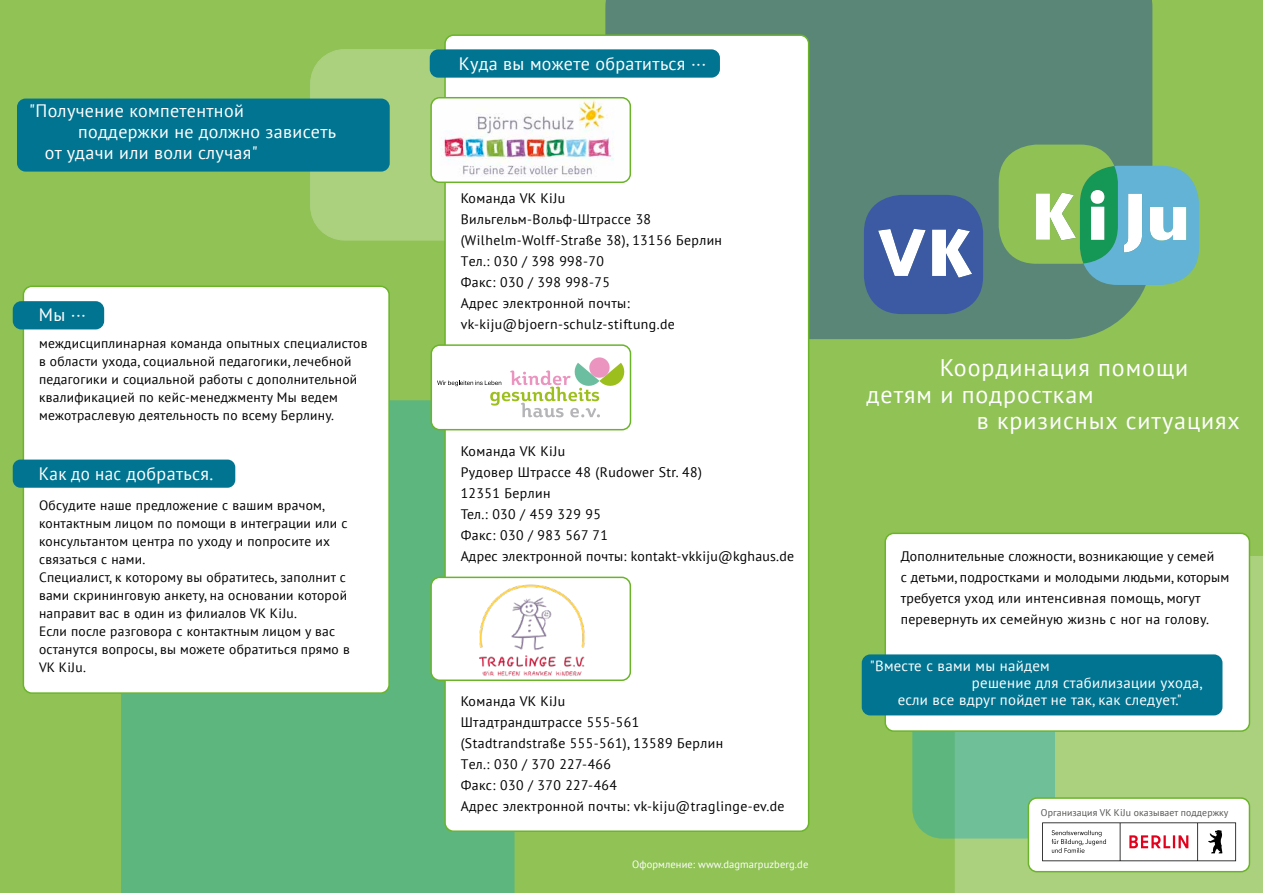
<style>
.page{position:relative;width:1263px;height:893px;background:#90c255}
.page>*{position:absolute;margin:0;border:0;box-sizing:border-box;transform-origin:0 0}
.t1{font:24px "PT Sans";letter-spacing:.04em;color:#fff}
.t2{font:18px "PT Sans";letter-spacing:.02em;color:#fff}
.t3{font:18px "PT Sans";letter-spacing:.02em;color:#fff;scale:.95 1}
.t4{font:14.85px "PT Sans";letter-spacing:.02em;color:#fff}
.t5{font:13.8px/21px "PT Sans";letter-spacing:.03em;color:#000}
.t6{font:13.8px/21px "PT Sans";letter-spacing:.01em;color:#000}
.t7{font:13.5px/18px "PT Sans";letter-spacing:.02em;color:#000}
.t8{font:10.5px "PT Sans";letter-spacing:.01em;color:#fff}
.t9{font:9.75px "PT Sans";letter-spacing:.01em;color:#555554}
</style>
<div class="page">
<div style="left:121px;top:400px;width:393px;height:493px;background:#5db67e"></div>
<div style="left:955px;top:556px;width:308px;height:337px;background:#abd17f"></div>
<svg style="left:912px;top:698px;width:143px;height:140px;background:#69bc90"></svg>
<div style="left:1028px;top:798px;width:221px;height:74px;background:#fff;border-radius:9px"></div>
<div style="left:1028px;top:797px;width:222px;height:75px;border:2px solid #6bb429;border-radius:9px"></div>
<div style="left:605px;top:0;width:547px;height:339px;background:#598677"></div>
<svg style="left:999px;top:145px;width:200px;height:140px"></svg>
<svg style="left:864px;top:195px;width:119px;height:119px;background:#5d77ae"></svg>
<svg style="left:1042px;top:822px;width:194px;height:39px"></svg>
<div style="left:311px;top:50px;width:199px;height:190px;background:#abd17f;border-radius:34px"></div>
<div style="left:885px;top:533px;width:364px;height:198px;background:#fff;border-radius:9px"></div>
<div style="left:884px;top:533px;width:366px;height:199px;border:2px solid #6bb429;border-radius:9px"></div>
<div style="left:862px;top:654px;width:360px;height:61px;background:#007491;border-radius:9px"></div>
<div style="left:445px;top:35px;width:364px;height:796px;background:#fff;border-radius:9px"></div>
<div style="left:444px;top:34px;width:365px;height:798px;border:2px solid #6bb429;border-radius:9px"></div>
<div style="left:430px;top:49px;width:290px;height:29px;background:#007491;border-radius:9px"></div>
<img style="left:433px;top:98px;width:197px;height:84px">
<div style="left:430px;top:97px;width:201px;height:86px;border:2px solid #6bb429;border-radius:9px"></div>
<div style="left:431px;top:345px;width:199px;height:85px;background:#fff;border-radius:9px"></div>
<svg style="left:589px;top:357px;width:21px;height:21px"></svg>
<svg style="left:437px;top:363px;width:187px;height:54px"></svg>
<div style="left:431px;top:344px;width:200px;height:86px;border:2px solid #6bb429;border-radius:9px"></div>
<div style="left:431px;top:577px;width:199px;height:103px;background:#fff;border-radius:9px"></div>
<img style="left:479px;top:584px;width:106px;height:92px">
<div style="left:430px;top:577px;width:201px;height:104px;border:2px solid #6bb429;border-radius:9px"></div>
<div style="left:17px;top:99px;width:373px;height:73px;background:#007491;border-radius:9px"></div>
<div style="left:23px;top:286px;width:366px;height:407px;background:#fff;border-radius:9px"></div>
<div style="left:23px;top:286px;width:367px;height:408px;border:2px solid #6bb429;border-radius:9px"></div>
<div style="left:13px;top:301px;width:91px;height:28px;background:#007491;border-radius:9px"></div>
<div style="left:13px;top:460px;width:222px;height:28px;background:#007491;border-radius:8px"></div>
<h2 class="t2" style="left:29px;top:99px;width:216px">"Получение компетентной</h2>
<h2 class="t2" style="left:78px;top:120px;width:259px">поддержки не должно зависеть</h2>
<h2 class="t2" style="left:45px;top:141px;width:214px">от удачи или воли случая"</h2>
<h2 class="t2" style="left:39px;top:303px;width:49px">Мы ···</h2>
<p class="t7" style="left:39px;top:334px;width:330px">междисциплинарная команда опытных -специалистов в области ухода, социальной педагогики, лечебной педагогики и социальной работы c дополнительной -квалификацией по кейс-менеджменту Мы ведем межотраслевую деятельность по всему Берлину.</p>
<h2 class="t3" style="left:39px;top:462px;width:185px">Как до нас добраться.</h2>
<p class="t7" style="left:39px;top:496px;width:312px">Обсудите наше предложение с вашим врачом, контактным лицом по помощи в интеграции или с консультантом центра по уходу и попросите их связаться с нами.<br>Специалист, к которому вы обратитесь, заполнит с вами скрининговую анкету, на основании которой направит вас в один из филиалов VK KiJu.<br>Если после разговора с контактным -лицом у вас останутся вопросы, вы-можете обратиться прямо в VK KiJu.</p>
<h2 class="t2" style="left:459px;top:52px;width:249px">Куда вы можете обратиться ···</h2>
<p class="t5" style="left:461px;top:187px;width:263px">Команда VK KiJu<br>Вильгельм-Вольф-Штрассе 38 (Wilhelm-Wolff-Straße 38), 13156 Берлин<br>Tел.: 030 / 398 998-70<br>Факс: 030 / 398 998-75<br>Адрес электронной почты: vk-kiju@bjoern-schulz-stiftung.de</p>
<p class="t5" style="left:461px;top:440px;width:335px">Команда VK KiJu<br>Рудовер Штрассе 48 (Rudower Str. 48)<br>12351 Берлин<br>Тел.: 030 / 459 329 95<br>Факс: 030 / 983 567 71<br>Адрес электронной почты: kontakt-vkkiju@kghaus.de</p>
<p class="t5" style="left:461px;top:691px;width:325px">Команда VK KiJu<br>Штадтрандштрассе 555-561<br>(Stadtrandstraße 555-561), 13589 Берлин<br>Tел.: 030 / 370 227-466<br>Факс: 030 / 370 227-464<br>Адрес электронной почты: vk-kiju@traglinge-ev.de</p>
<p class="t8" style="left:632px;top:857px;width:178px">Оформление: www.dagmarpuzberg.de</p>
<h1 class="t1" style="left:940px;top:352px;width:250px">Координация помощи</h1>
<h1 class="t1" style="left:866px;top:379px;width:229px">детям и подросткам</h1>
<h1 class="t1" style="left:977px;top:405px;width:265px">в кризисных ситуациях</h1>
<p class="t6" style="left:901px;top:545px;width:330px">Дополни-тельные сложности, возникающие у семей<br>с детьми, подростками и молодыми-людьми, которым требуется -уход или интенсивная помощь, могут перевернуть их семейную жизнь с ног на голову.</p>
<p class="t4" style="left:870px;top:656px;width:181px">"Вместе с вами мы найдем</p>
<p class="t4" style="left:972px;top:673px;width:232px">решение для стабилизации ухода,</p>
<p class="t4" style="left:898px;top:690px;width:285px">если все вдруг пойдет не так, как следует."</p>
<p class="t9" style="left:1041px;top:806px;width:189px">Организация VK KiJu оказывает поддержку</p>
</div>
